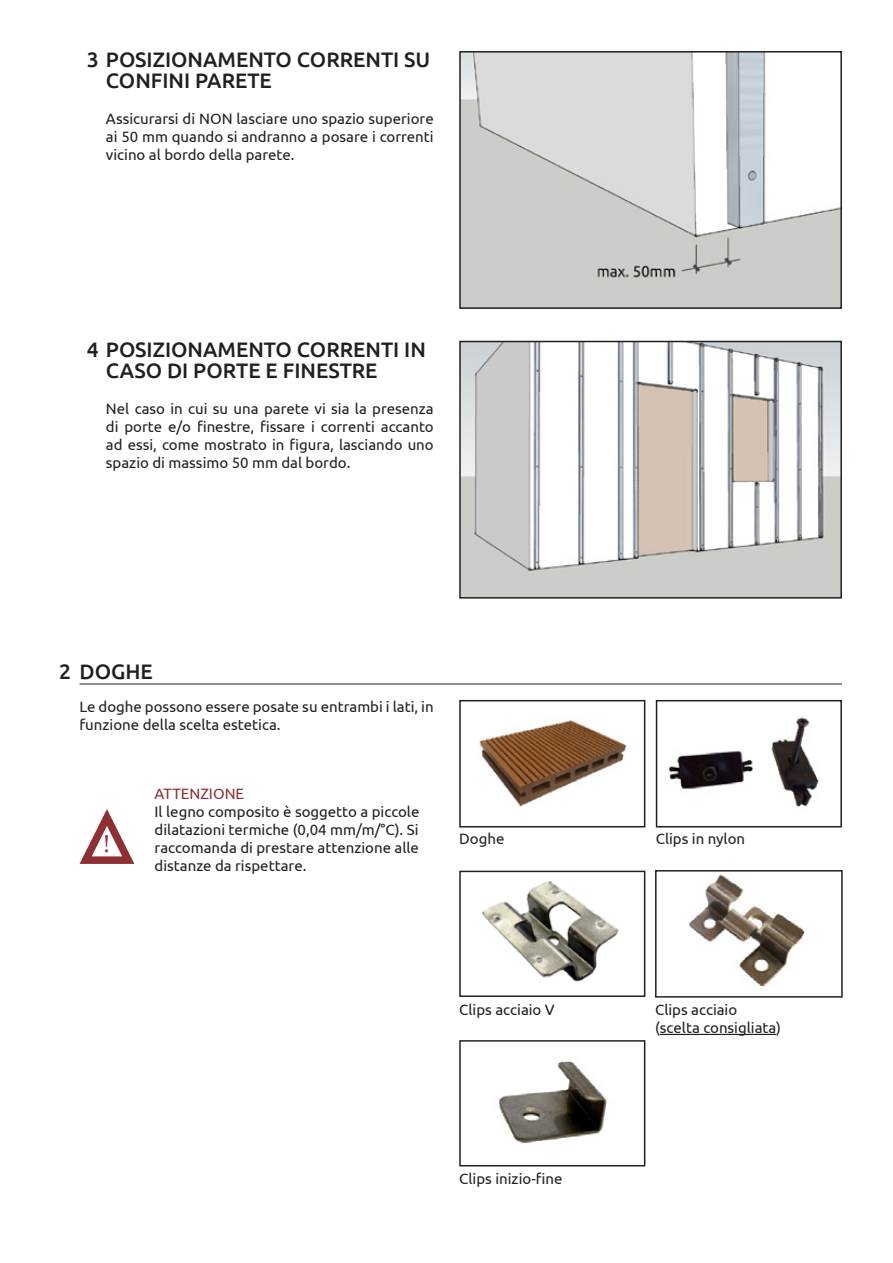
<style>
.page{position:relative;width:893px;height:1263px;background:#fff}
.page>*{position:absolute;margin:0;border:0;box-sizing:border-box;transform-origin:0 0}
.t1{font:25.5px "Minion Pro";color:#8d2f34}
.t2{font:500 21px "Ubuntu";color:#231f20}
.t3{font:15px/18px "Ubuntu";color:#231f20;text-align:justify}
.t4{font:15px "Ubuntu";color:#8d2f34}
</style>
<div class="page">
<img style="left:462px;top:54px;width:377px;height:252px">
<div style="left:459px;top:51px;width:383px;height:258px;border:2px solid #231f20"></div>
<img style="left:462px;top:344px;width:377px;height:252px">
<div style="left:459px;top:341px;width:383px;height:258px;border:2px solid #231f20"></div>
<hr style="left:80px;top:684px;width:762px;height:1px;background:#231f20">
<hr style="left:660px;top:1034px;width:116px;height:1px;background:#231f20">
<img style="left:479px;top:720px;width:148px;height:87px">
<div style="left:459px;top:700px;width:186px;height:127px;border:2px solid #231f20"></div>
<img style="left:499px;top:1061px;width:108px;height:83px">
<div style="left:459px;top:1040px;width:186px;height:126px;border:2px solid #231f20"></div>
<img style="left:482px;top:881px;width:137px;height:101px">
<div style="left:459px;top:871px;width:186px;height:126px;border:2px solid #231f20"></div>
<img style="left:669px;top:717px;width:150px;height:90px">
<div style="left:656px;top:700px;width:186px;height:127px;border:2px solid #231f20"></div>
<img style="left:688px;top:874px;width:117px;height:113px">
<div style="left:655px;top:870px;width:188px;height:127px;border:2px solid #231f20"></div>
<svg style="left:79px;top:809px;width:56px;height:55px"></svg>
<p class="t2" style="left:87px;top:47px;width:345px">3 POSIZIONAMENTO CORRENTI SU</p>
<p class="t2" style="left:106px;top:68px;width:167px">CONFINI PARETE</p>
<p class="t3" style="left:106px;top:110px;width:329px">Assicurarsi di NON lasciare uno spazio superiore ai 50 mm quando si andranno a posare i correnti vicino al bordo della parete.</p>
<p class="t2" style="left:87px;top:336px;width:341px">4 POSIZIONAMENTO CORRENTI IN</p>
<p class="t2" style="left:106px;top:357px;width:273px">CASO DI PORTE E FINESTRE</p>
<p class="t3" style="left:106px;top:399px;width:329px">Nel caso in cui su una parete vi sia la presenza di porte e/o finestre, fissare i correnti accanto ad essi, come mostrato in figura, lasciando uno spazio di massimo 50 mm dal bordo.</p>
<p class="t2" style="left:59px;top:658px;width:95px">2 DOGHE</p>
<p class="t3" style="left:80px;top:697px;width:356px">Le doghe possono essere posate su entrambi i lati, in funzione della scelta estetica.</p>
<p class="t1" style="left:103px;top:826px;width:9px">!</p>
<p class="t4" style="left:155px;top:785px;width:91px">ATTENZIONE</p>
<p class="t3" style="left:155px;top:803px;width:266px">Il legno composito è soggetto a piccole dilatazioni termiche (0,04 mm/m/°C). Si raccomanda di prestare attenzione alle distanze da rispettare.</p>
<p class="t3" style="left:459px;top:829px;width:47px">Doghe</p>
<p class="t3" style="left:656px;top:829px;width:91px">Clips in nylon</p>
<p class="t3" style="left:459px;top:1000px;width:97px">Clips acciaio V</p>
<p class="t3" style="left:655px;top:1000px;width:84px">Clips acciaio</p>
<p class="t3" style="left:655px;top:1018px;width:127px">(scelta consigliata)</p>
<p class="t3" style="left:459px;top:1169px;width:105px">Clips inizio-fine</p>
</div>
